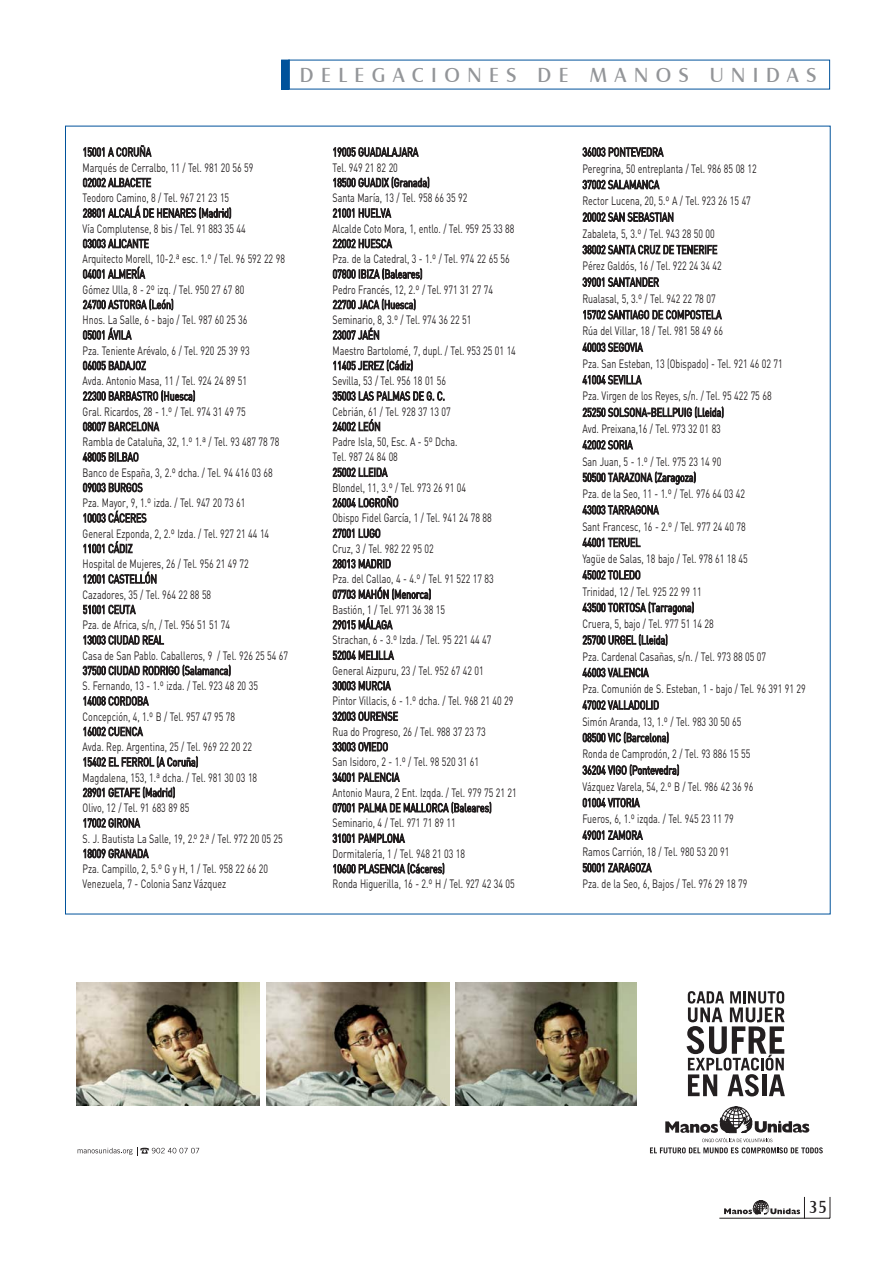
<style>
.page{position:relative;width:893px;height:1263px;background:#fff}
.page>*{position:absolute;margin:0;border:0;box-sizing:border-box;transform-origin:0 0}
.t1{font:21px "Castle T";letter-spacing:.355em;color:#939598}
.t2{font:18px "Castle T";color:#231f20}
.t3{font:12px/15.3px "DIN";color:#231f20;scale:.74 1}
</style>
<div class="page">
<svg style="left:78px;top:1147px;width:121px;height:8px"></svg>
<svg style="left:650px;top:1106px;width:172px;height:47px"></svg>
<svg style="left:686px;top:991px;width:98px;height:105px"></svg>
<div style="left:281px;top:60px;width:8px;height:29px;background:#00529b"></div>
<div style="left:281px;top:60px;width:9px;height:29px;border:1px solid #00529b"></div>
<svg style="left:829px;top:1197px;width:1px;height:21px"></svg>
<hr style="left:719px;top:1218px;width:111px;height:1px;background:#231f20">
<svg style="left:724px;top:1197px;width:81px;height:21px"></svg>
<img style="left:77px;top:982px;width:183px;height:124px">
<img style="left:266px;top:982px;width:183px;height:124px">
<img style="left:455px;top:982px;width:181px;height:124px">
<h1 class="t1" style="left:300px;top:61px;width:518px">DELEGACIONES DE MANOS UNIDAS</h1>
<p class="t3" style="left:83px;top:146px;width:279px">15001 A CORUÑA<br>Marqués de Cerralbo, 11 / Tel. 981 20 56 59<br>02002 ALBACETE<br>Teodoro Camino, 8 / Tel. 967 21 23 15<br>28801 ALCALÁ DE HENARES (Madrid)<br>Vía Complutense, 8 bis / Tel. 91 883 35 44<br>03003 ALICANTE<br>Arquitecto Morell, 10-2.ª esc. 1.º / Tel. 96 592 22 98<br>04001 ALMERÍA<br>Gómez Ulla, 8 - 2º izq. / Tel. 950 27 67 80<br>24700 ASTORGA (León)<br>Hnos. La Salle, 6 - bajo / Tel. 987 60 25 36<br>05001 ÁVILA<br>Pza. Teniente Arévalo, 6 / Tel. 920 25 39 93<br>06005 BADAJOZ<br>Avda. Antonio Masa, 11 / Tel. 924 24 89 51<br>22300 BARBASTRO (Huesca)<br>Gral. Ricardos, 28 - 1.º / Tel. 974 31 49 75<br>08007 BARCELONA<br>Rambla de Cataluña, 32, 1.º 1.ª / Tel. 93 487 78 78<br>48005 BILBAO<br>Banco de España, 3, 2.º dcha. / Tel. 94 416 03 68<br>09003 BURGOS<br>Pza. Mayor, 9, 1.º izda. / Tel. 947 20 73 61<br>10003 CÁCERES<br>General Ezponda, 2, 2.º Izda. / Tel. 927 21 44 14<br>11001 CÁDIZ<br>Hospital de Mujeres, 26 / Tel. 956 21 49 72<br>12001 CASTELLÓN<br>Cazadores, 35 / Tel. 964 22 88 58<br>51001 CEUTA<br>Pza. de Africa, s/n, / Tel. 956 51 51 74<br>13003 CIUDAD REAL<br>Casa de San Pablo. Caballeros, 9 / Tel. 926 25 54 67<br>37500 CIUDAD RODRIGO (Salamanca)<br>S. Fernando, 13 - 1.º izda. / Tel. 923 48 20 35<br>14008 CORDOBA<br>Concepción, 4, 1.º B / Tel. 957 47 95 78<br>16002 CUENCA<br>Avda. Rep. Argentina, 25 / Tel. 969 22 20 22<br>15402 EL FERROL (A Coruña)<br>Magdalena, 153, 1.ª dcha. / Tel. 981 30 03 18<br>28901 GETAFE (Madrid)<br>Olivo, 12 / Tel. 91 683 89 85<br>17002 GIRONA<br>S. J. Bautista La Salle, 19, 2.º 2.ª / Tel. 972 20 05 25<br>18009 GRANADA<br>Pza. Campillo, 2, 5.º G y H, 1 / Tel. 958 22 66 20<br>Venezuela, 7 - Colonia Sanz Vázquez</p>
<p class="t3" style="left:332px;top:146px;width:250px">19005 GUADALAJARA<br>Tel. 949 21 82 20<br>18500 GUADIX (Granada)<br>Santa María, 13 / Tel. 958 66 35 92<br>21001 HUELVA<br>Alcalde Coto Mora, 1, entlo. / Tel. 959 25 33 88<br>22002 HUESCA<br>Pza. de la Catedral, 3 - 1.º / Tel. 974 22 65 56<br>07800 IBIZA (Baleares)<br>Pedro Francés, 12, 2.º / Tel. 971 31 27 74<br>22700 JACA (Huesca)<br>Seminario, 8, 3.º / Tel. 974 36 22 51<br>23007 JAÉN<br>Maestro Bartolomé, 7, dupl. / Tel. 953 25 01 14<br>11405 JEREZ (Cádiz)<br>Sevilla, 53 / Tel. 956 18 01 56<br>35003 LAS PALMAS DE G. C.<br>Cebrián, 61 / Tel. 928 37 13 07<br>24002 LEÓN<br>Padre Isla, 50, Esc. A - 5º Dcha.<br>Tel. 987 24 84 08<br>25002 LLEIDA<br>Blondel, 11, 3.º / Tel. 973 26 91 04<br>26004 LOGROÑO<br>Obispo Fidel García, 1 / Tel. 941 24 78 88<br>27001 LUGO<br>Cruz, 3 / Tel. 982 22 95 02<br>28013 MADRID<br>Pza. del Callao, 4 - 4.º / Tel. 91 522 17 83<br>07703 MAHÓN (Menorca)<br>Bastión, 1 / Tel. 971 36 38 15<br>29015 MÁLAGA<br>Strachan, 6 - 3.º Izda. / Tel. 95 221 44 47<br>52004 MELILLA<br>General Aizpuru, 23 / Tel. 952 67 42 01<br>30003 MURCIA<br>Pintor Villacis, 6 - 1.º dcha. / Tel. 968 21 40 29<br>32003 OURENSE<br>Rua do Progreso, 26 / Tel. 988 37 23 73<br>33003 OVIEDO<br>San Isidoro, 2 - 1.º / Tel. 98 520 31 61<br>34001 PALENCIA<br>Antonio Maura, 2 Ent. Izqda. / Tel. 979 75 21 21<br>07001 PALMA DE MALLORCA (Baleares)<br>Seminario, 4 / Tel. 971 71 89 11<br>31001 PAMPLONA<br>Dormitalería, 1 / Tel. 948 21 03 18<br>10600 PLASENCIA (Cáceres)<br>Ronda Higuerilla, 16 - 2.º H / Tel. 927 42 34 05</p>
<p class="t3" style="left:582px;top:145px;width:303px;line-height:16.2px">36003 PONTEVEDRA<br>Peregrina, 50 entreplanta / Tel. 986 85 08 12<br>37002 SALAMANCA<br>Rector Lucena, 20, 5.º A / Tel. 923 26 15 47<br>20002 SAN SEBASTIAN<br>Zabaleta, 5, 3.º / Tel. 943 28 50 00<br>38002 SANTA CRUZ DE TENERIFE<br>Pérez Galdós, 16 / Tel. 922 24 34 42<br>39001 SANTANDER<br>Rualasal, 5, 3.º / Tel. 942 22 78 07<br>15702 SANTIAGO DE COMPOSTELA<br>Rúa del Villar, 18 / Tel. 981 58 49 66<br>40003 SEGOVIA<br>Pza. San Esteban, 13 (Obispado) - Tel. 921 46 02 71<br>41004 SEVILLA<br>Pza. Virgen de los Reyes, s/n. / Tel. 95 422 75 68<br>25250 SOLSONA-BELLPUIG (Lleida)<br>Avd. Preixana,16 / Tel. 973 32 01 83<br>42002 SORIA<br>San Juan, 5 - 1.º / Tel. 975 23 14 90<br>50500 TARAZONA (Zaragoza)<br>Pza. de la Seo, 11 - 1.º / Tel. 976 64 03 42<br>43003 TARRAGONA<br>Sant Francesc, 16 - 2.º / Tel. 977 24 40 78<br>44001 TERUEL<br>Yagüe de Salas, 18 bajo / Tel. 978 61 18 45<br>45002 TOLEDO<br>Trinidad, 12 / Tel. 925 22 99 11<br>43500 TORTOSA (Tarragona)<br>Cruera, 5, bajo / Tel. 977 51 14 28<br>25700 URGEL (Lleida)<br>Pza. Cardenal Casañas, s/n. / Tel. 973 88 05 07<br>46003 VALENCIA<br>Pza. Comunión de S. Esteban, 1 - bajo / Tel. 96 391 91 29<br>47002 VALLADOLID<br>Simón Aranda, 13, 1.º / Tel. 983 30 50 65<br>08500 VIC (Barcelona)<br>Ronda de Camprodón, 2 / Tel. 93 886 15 55<br>36204 VIGO (Pontevedra)<br>Vázquez Varela, 54, 2.º B / Tel. 986 42 36 96<br>01004 VITORIA<br>Fueros, 6, 1.º izqda. / Tel. 945 23 11 79<br>49001 ZAMORA<br>Ramos Carrión, 18 / Tel. 980 53 20 91<br>50001 ZARAGOZA<br>Pza. de la Seo, 6, Bajos / Tel. 976 29 18 79</p>
<h2 class="t2" style="left:809px;top:1195px;width:20px">35</h2>
</div>
